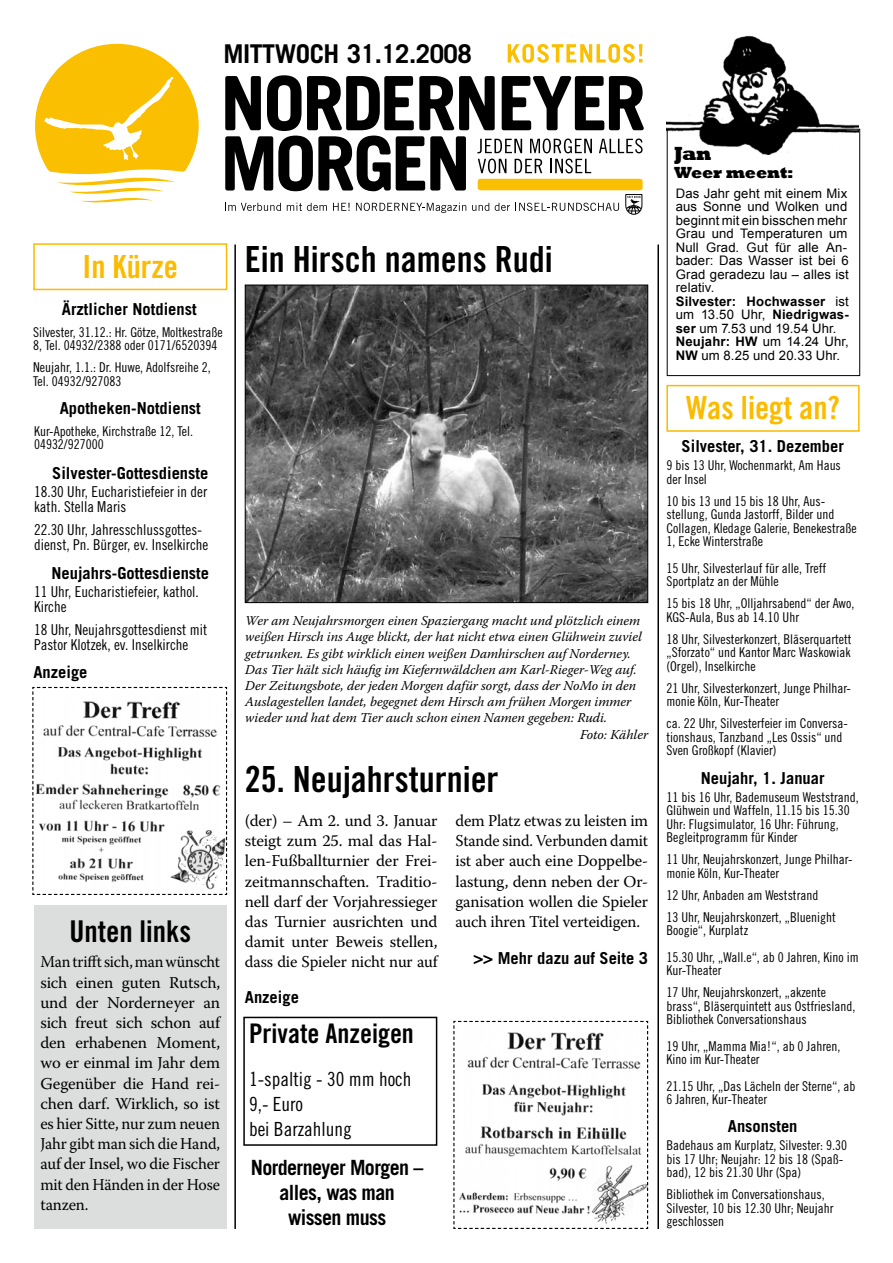
<style>
.page{position:relative;width:893px;height:1263px;background:#fff}
.page>*{position:absolute;margin:0;border:0;box-sizing:border-box;transform-origin:0 0}
.t1{font:36px "Trade Gothic LT Bold Cond Twenty";color:#000}
.t2{font:31.8px "Trade Gothic LT Bold Cond Twenty";color:#fbbb01}
.t3{font:30px "Trade Gothic LT Bold Cond Twenty";color:#000}
.t4{font:27px "Trade Gothic LT Bold Cond Twenty";color:#000}
.t5{font:700 25.95px "Trade Gothic LT";letter-spacing:-.02em;color:#000}
.t6{font:700 21px/25.2px "Trade Gothic LT";letter-spacing:-.03em;color:#000;text-align:center;scale:.95 1}
.t7{font:19.5px/25px "Trade Gothic LT Cond Eighteen";color:#000}
.t8{font:800 19.5px "Rockwell";color:#000}
.t9{font:16.5px/20.2px "Warnock Pro";letter-spacing:-.01em;color:#000;text-align:justify}
.t10{font:16.5px/20.2px "Warnock Pro";letter-spacing:-.01em;color:#000;text-align:justify;scale:.95 1}
.t11{font:700 16.5px "Trade Gothic LT";color:#000}
.t12{font:800 16.5px "Rockwell";letter-spacing:-.01em;color:#000}
.t13{font:15px/15px "Trade Gothic LT Cond Eighteen";color:#000}
.t14{font:13.5px/13.5px "Trade Gothic LT Cond Eighteen";color:#000}
.t15{font:italic 13.5px "Warnock Pro";color:#000}
.t16{font:13.2px/13.5px "Arial";letter-spacing:.005em;color:#000}
.s1{font-weight:700}
</style>
<div class="page">
<div style="left:33px;top:243px;width:194px;height:47px;border:2px solid #fbbb01"></div>
<div style="left:666px;top:385px;width:194px;height:47px;border:2px solid #fbbb01"></div>
<svg style="left:508px;top:44px;width:135px;height:19px"></svg>
<svg style="left:225px;top:203px;width:56px;height:8px"></svg>
<svg style="left:287px;top:203px;width:40px;height:8px"></svg>
<svg style="left:333px;top:203px;width:17px;height:8px"></svg>
<svg style="left:356px;top:203px;width:110px;height:10px"></svg>
<svg style="left:472px;top:203px;width:17px;height:8px"></svg>
<svg style="left:495px;top:203px;width:124px;height:8px"></svg>
<svg style="left:225px;top:75px;width:419px;height:117px"></svg>
<svg style="left:478px;top:159px;width:28px;height:14px"></svg>
<svg style="left:515px;top:159px;width:27px;height:14px"></svg>
<svg style="left:550px;top:159px;width:41px;height:14px"></svg>
<svg style="left:477px;top:139px;width:45px;height:14px"></svg>
<svg style="left:530px;top:139px;width:62px;height:14px"></svg>
<svg style="left:599px;top:139px;width:44px;height:14px"></svg>
<div style="left:478px;top:179px;width:165px;height:11px;background:#fabf00;border-radius:3px"></div>
<svg style="left:625px;top:194px;width:18px;height:21px"></svg>
<svg style="left:35px;top:43px;width:164px;height:160px"></svg>
<hr style="left:657px;top:244px;width:2px;height:985px;background:#000">
<hr style="left:234px;top:244px;width:2px;height:985px;background:#000">
<div style="left:34px;top:906px;width:193px;height:323px;background:#dcdddd"></div>
<img style="left:666px;top:35px;width:193px;height:120px">
<div style="left:667px;top:129px;width:193px;height:247px;border:1px solid #000"></div>
<div style="left:243px;top:1017px;width:194px;height:129px;border:2px solid #000"></div>
<img style="left:247px;top:287px;width:399px;height:314px">
<div style="left:245px;top:285px;width:403px;height:318px;border:1px solid #000"></div>
<svg style="left:32px;top:686px;width:196px;height:209px"></svg>
<svg style="left:453px;top:1020px;width:196px;height:209px"></svg>
<h3 class="t5" style="left:224px;top:38px;width:250px">Mittwoch 31.12.2008</h3>
<h2 class="t2" style="left:82px;top:247px;width:97px">In Kürze</h2>
<p class="t11" style="left:62px;top:299px;width:136px">Ärztlicher Notdienst</p>
<p class="t14" style="left:33px;top:325px;width:191px">Silvester, 31.12.: Hr. Götze, Moltkestraße<br>8, Tel. 04932/2388 oder 0171/6520394</p>
<p class="t14" style="left:33px;top:360px;width:179px">Neujahr, 1.1.: Dr. Huwe, Adolfsreihe 2,<br>Tel. 04932/927083</p>
<p class="t11" style="left:60px;top:398px;width:143px">Apotheken-Notdienst</p>
<p class="t14" style="left:34px;top:424px;width:161px">Kur-Apotheke, Kirchstraße 12, Tel.<br>04932/927000</p>
<p class="t11" style="left:52px;top:463px;width:158px">Silvester-Gottesdienste</p>
<p class="t13" style="left:34px;top:484px;width:175px">18.30 Uhr, Eucharistiefeier in der kath. Stella Maris</p>
<p class="t13" style="left:34px;top:522px;width:176px">22.30 Uhr, Jahresschlussgottes&shy;dienst, Pn. Bürger, ev. Inselkirche</p>
<p class="t11" style="left:51px;top:563px;width:159px">Neujahrs-Gottesdienste</p>
<p class="t13" style="left:34px;top:584px;width:166px">11 Uhr, Eucharistiefeier, kathol.<br>Kirche</p>
<p class="t13" style="left:34px;top:622px;width:175px">18 Uhr, Neujahrsgottesdienst mit<br>Pastor Klotzek, ev. Inselkirche</p>
<p class="t11" style="left:33px;top:662px;width:56px">Anzeige</p>
<h3 class="t3" style="left:69px;top:913px;width:123px">Unten links</h3>
<p class="t10" style="left:40px;top:952px;width:191px">Man trifft sich, man wünscht sich einen guten Rutsch, und der Norderneyer an sich freut sich schon auf den erhabenen Moment, wo er einmal im Jahr dem Gegenüber die Hand rei&shy;chen darf. Wirklich, so ist es hier Sitte, nur zum neuen Jahr gibt man sich die Hand, auf der Insel, wo die Fischer mit den Händen in der Hose tanzen.</p>
<h1 class="t1" style="left:245px;top:237px;width:309px">Ein Hirsch namens Rudi</h1>
<p class="t15" style="left:245px;top:612px;width:397px">Wer am Neujahrsmorgen einen Spaziergang macht und plötzlich einem</p>
<p class="t15" style="left:245px;top:629px;width:398px">weißen Hirsch ins Auge blickt, der hat nicht etwa einen Glühwein zuviel</p>
<p class="t15" style="left:245px;top:645px;width:387px">getrunken. Es gibt wirklich einen weißen Damhirschen auf Norderney.</p>
<p class="t15" style="left:245px;top:661px;width:393px">Das Tier hält sich häufig im Kiefernwäldchen am Karl-Rieger-Weg auf.</p>
<p class="t15" style="left:245px;top:677px;width:392px">Der Zeitungsbote, der jeden Morgen dafür sorgt, dass der NoMo in den</p>
<p class="t15" style="left:245px;top:693px;width:388px">Auslagestellen landet, begegnet dem Hirsch am frühen Morgen immer</p>
<p class="t15" style="left:245px;top:710px;width:363px">wieder und hat dem Tier auch schon einen Namen gegeben: Rudi.</p>
<p class="t15" style="left:580px;top:726px;width:70px">Foto: Kähler</p>
<h1 class="t1" style="left:245px;top:757px;width:255px">25. Neujahrsturnier</h1>
<p class="t9" style="left:245px;top:810px;width:194px">(der) – Am 2. und 3. Januar steigt zum 25. mal das Hal&shy;len-Fußballturnier der Frei&shy;zeitmannschaften. Traditio&shy;nell darf der Vorjahressieger das Turnier ausrichten und damit unter Beweis stellen, dass die Spieler nicht nur auf</p>
<p class="t9" style="left:455px;top:810px;width:194px">dem Platz etwas zu leisten im Stande sind. Verbunden damit ist aber auch eine Doppelbe&shy;lastung, denn neben der Or&shy;ganisation wollen die Spieler auch ihren Titel verteidigen.</p>
<p class="t11" style="left:473px;top:948px;width:176px">&gt;&gt; Mehr dazu auf Seite 3</p>
<p class="t11" style="left:245px;top:987px;width:56px">Anzeige</p>
<h3 class="t4" style="left:249px;top:1017px;width:166px">Private Anzeigen</h3>
<h3 class="t7" style="left:249px;top:1066px;width:164px">1-spaltig - 30 mm hoch<br>9,- Euro<br>bei Barzahlung</h3>
<h3 class="t6" style="left:251px;top:1154px;width:183px">Norderneyer Morgen – alles, was man wissen muss</h3>
<h3 class="t8" style="left:674px;top:142px;width:39px">Jan</h3>
<p class="t12" style="left:674px;top:163px;width:121px">Weer meent:</p>
<p class="t16" style="left:676px;top:186px;width:175px">Das Jahr geht mit einem Mix aus Sonne und Wolken und beginnt mit ein bisschen mehr<br>Grau und Temperaturen um<br>Null Grad. Gut für alle An&shy;bader: Das Wasser ist bei 6<br>Grad geradezu lau – alles ist relativ.<br><span class="s1">Silvester: Hochwasser</span> ist um 13.50 Uhr, <span class="s1">Niedrigwas&shy;ser</span> um 7.53 und 19.54 Uhr.<br><span class="s1">Neujahr: HW</span> um 14.24 Uhr,<br><span class="s1">NW</span> um 8.25 und 20.33 Uhr.</p>
<h2 class="t2" style="left:686px;top:389px;width:155px">Was liegt an?</h2>
<p class="t11" style="left:682px;top:436px;width:164px">Silvester, 31. Dezember</p>
<p class="t14" style="left:666px;top:458px;width:176px">9 bis 13 Uhr, Wochenmarkt, Am Haus der Insel</p>
<p class="t14" style="left:666px;top:494px;width:192px">10 bis 13 und 15 bis 18 Uhr, Aus&shy;stellung, Gunda Jastorff, Bilder und<br>Collagen, Kledage Galerie, Benekestraße<br>1, Ecke Winterstraße</p>
<p class="t14" style="left:666px;top:561px;width:161px">15 Uhr, Silvesterlauf für alle, Treff<br>Sportplatz an der Mühle</p>
<p class="t14" style="left:666px;top:596px;width:189px">15 bis 18 Uhr, „Olljahrsabend“ der Awo,<br>KGS-Aula, Bus ab 14.10 Uhr</p>
<p class="t14" style="left:666px;top:632px;width:187px;text-align:justify">18 Uhr, Silvesterkonzert, Bläserquartett „Sforzato“ und Kantor Marc Waskowiak (Orgel), Inselkirche</p>
<p class="t14" style="left:666px;top:681px;width:186px">21 Uhr, Silvesterkonzert, Junge Philhar&shy;monie Köln, Kur-Theater</p>
<p class="t14" style="left:666px;top:716px;width:183px">ca. 22 Uhr, Silvesterfeier im Conversa&shy;tionshaus, Tanzband „Les Ossis“ und<br>Sven Großkopf (Klavier)</p>
<p class="t11" style="left:701px;top:767px;width:125px">Neujahr, 1. Januar</p>
<p class="t14" style="left:666px;top:790px;width:194px">11 bis 16 Uhr, Bademuseum Weststrand, Glühwein und Waffeln, 11.15 bis 15.30<br>Uhr: Flugsimulator, 16 Uhr: Führung, Begleitprogramm für Kinder</p>
<p class="t14" style="left:666px;top:852px;width:188px">11 Uhr, Neujahrskonzert, Junge Philhar&shy;monie Köln, Kur-Theater</p>
<p class="t14" style="left:666px;top:884px;width:171px;line-height:22px">12 Uhr, Anbaden am Weststrand<br>13 Uhr, Neujahrskonzert, „Bluenight</p>
<p class="t14" style="left:666px;top:917px;width:194px;line-height:26.5px">Boogie“, Kurplatz<br>15.30 Uhr, „Wall.e“, ab 0 Jahren, Kino im</p>
<p class="t14" style="left:666px;top:959px;width:161px;line-height:22px">Kur-Theater<br>17 Uhr, Neujahrskonzert, „akzente</p>
<p class="t14" style="left:666px;top:999px;width:190px">brass“, Bläserquintett aus Ostfriesland,<br>Bibliothek Conversationshaus</p>
<p class="t14" style="left:666px;top:1039px;width:175px">19 Uhr, „Mamma Mia!“, ab 0 Jahren,<br>Kino im Kur-Theater</p>
<p class="t14" style="left:666px;top:1079px;width:190px">21.15 Uhr, „Das Lächeln der Sterne“, ab<br>6 Jahren, Kur-Theater</p>
<p class="t11" style="left:728px;top:1116px;width:71px">Ansonsten</p>
<p class="t14" style="left:666px;top:1139px;width:182px">Badehaus am Kurplatz, Silvester: 9.30 bis 17 Uhr; Neujahr: 12 bis 18 (Spaß&shy;bad), 12 bis 21.30 Uhr (Spa)</p>
<p class="t14" style="left:666px;top:1188px;width:169px">Bibliothek im Conversationshaus,<br>Silvester, 10 bis 12.30 Uhr; Neujahr geschlossen</p>
</div>
